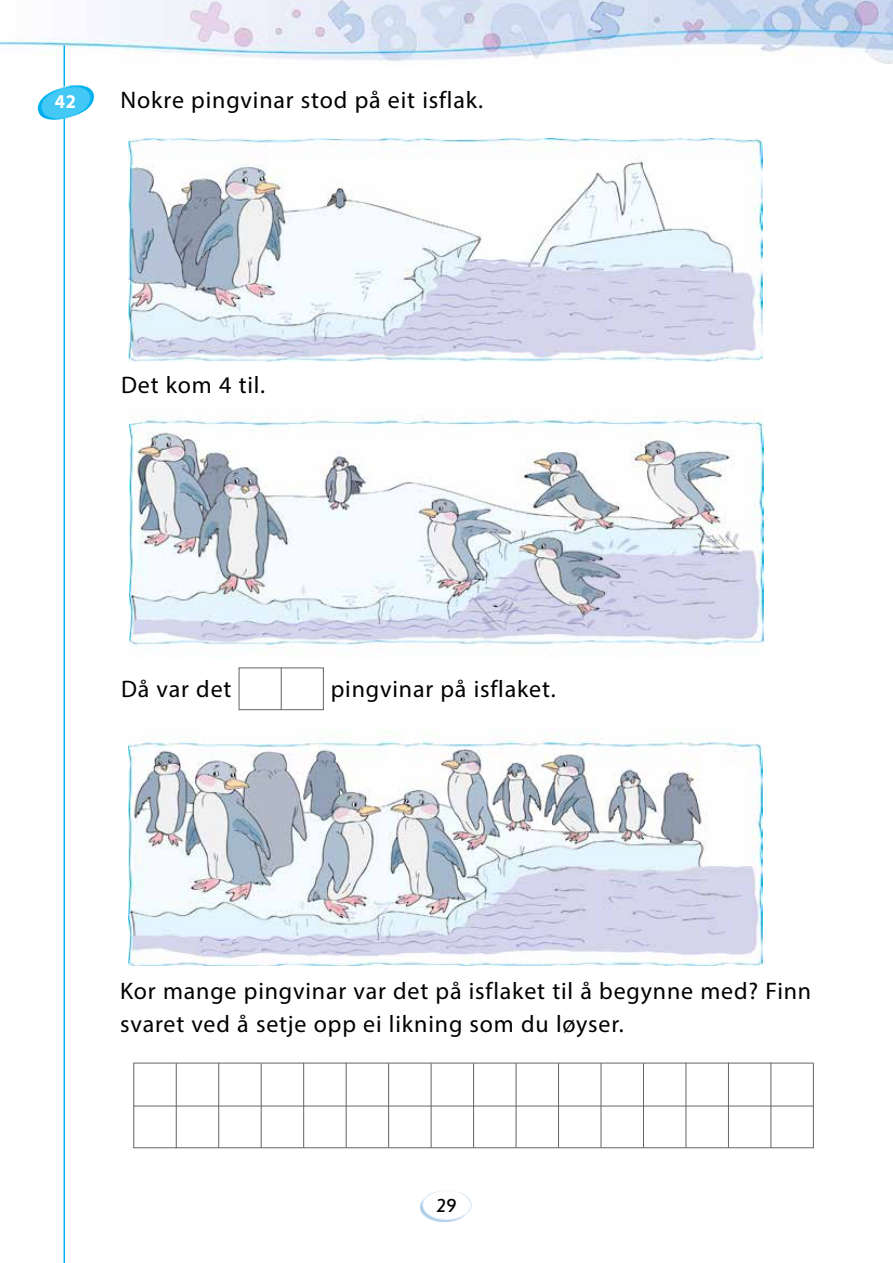
<style>
.page{position:relative;width:893px;height:1263px;background:#fff}
.page>*{position:absolute;margin:0;border:0;box-sizing:border-box;transform-origin:0 0}
.t1{font:24px/33px "Myriad Pro";letter-spacing:.035em;color:#000}
.t2{font:19.5px "Journal Sans C";color:#000}
.t3{font:700 19.5px "Myriad Pro";color:#fff;scale:.95 1}
</style>
<div class="page">
<img style="left:420px;top:1190px;width:52px;height:32px">
<img style="left:0;top:0;width:893px;height:66px">
<hr style="left:64px;top:45px;width:1px;height:1218px;background:#00aeef">
<img style="left:38px;top:85px;width:57px;height:35px">
<img style="left:129px;top:730px;width:634px;height:235px">
<img style="left:129px;top:138px;width:634px;height:224px">
<img style="left:129px;top:415px;width:634px;height:234px">
<div style="left:239px;top:667px;width:85px;height:43px;background:#fff;border:1px solid #636466"></div>
<hr style="left:281px;top:667px;width:1px;height:43px;background:#636466">
<hr style="left:813px;top:1063px;width:1px;height:85px;background:#636466">
<hr style="left:770px;top:1063px;width:1px;height:85px;background:#636466">
<hr style="left:728px;top:1063px;width:1px;height:85px;background:#636466">
<hr style="left:686px;top:1063px;width:1px;height:85px;background:#636466">
<hr style="left:643px;top:1063px;width:1px;height:84px;background:#636466">
<hr style="left:601px;top:1063px;width:1px;height:84px;background:#636466">
<hr style="left:558px;top:1063px;width:1px;height:84px;background:#636466">
<hr style="left:516px;top:1063px;width:1px;height:84px;background:#636466">
<hr style="left:473px;top:1063px;width:1px;height:85px;background:#636466">
<hr style="left:431px;top:1063px;width:1px;height:85px;background:#636466">
<hr style="left:388px;top:1063px;width:1px;height:85px;background:#636466">
<hr style="left:346px;top:1063px;width:1px;height:85px;background:#636466">
<hr style="left:303px;top:1063px;width:1px;height:85px;background:#636466">
<hr style="left:261px;top:1063px;width:1px;height:85px;background:#636466">
<hr style="left:218px;top:1063px;width:1px;height:84px;background:#636466">
<hr style="left:134px;top:1147px;width:679px;height:1px;background:#636466">
<hr style="left:134px;top:1063px;width:679px;height:1px;background:#636466">
<hr style="left:176px;top:1063px;width:1px;height:85px;background:#636466">
<hr style="left:133px;top:1063px;width:1px;height:85px;background:#636466">
<hr style="left:133px;top:1106px;width:680px;height:1px;background:#636466">
<p class="t3" style="left:55px;top:89px;width:24px">42</p>
<p class="t1" style="left:121px;top:83px;width:364px">Nokre pingvinar stod på eit isflak.</p>
<p class="t1" style="left:121px;top:368px;width:146px">Det kom 4 til.</p>
<p class="t1" style="left:121px;top:672px;width:112px">Då var det</p>
<p class="t1" style="left:331px;top:672px;width:226px">pingvinar på isflaket.</p>
<p class="t1" style="left:120px;top:974px;width:693px">Kor mange pingvinar var det på isflaket til å begynne med? Finn svaret ved å setje opp ei likning som du løyser.</p>
<p class="t2" style="left:436px;top:1196px;width:22px">29</p>
</div>
